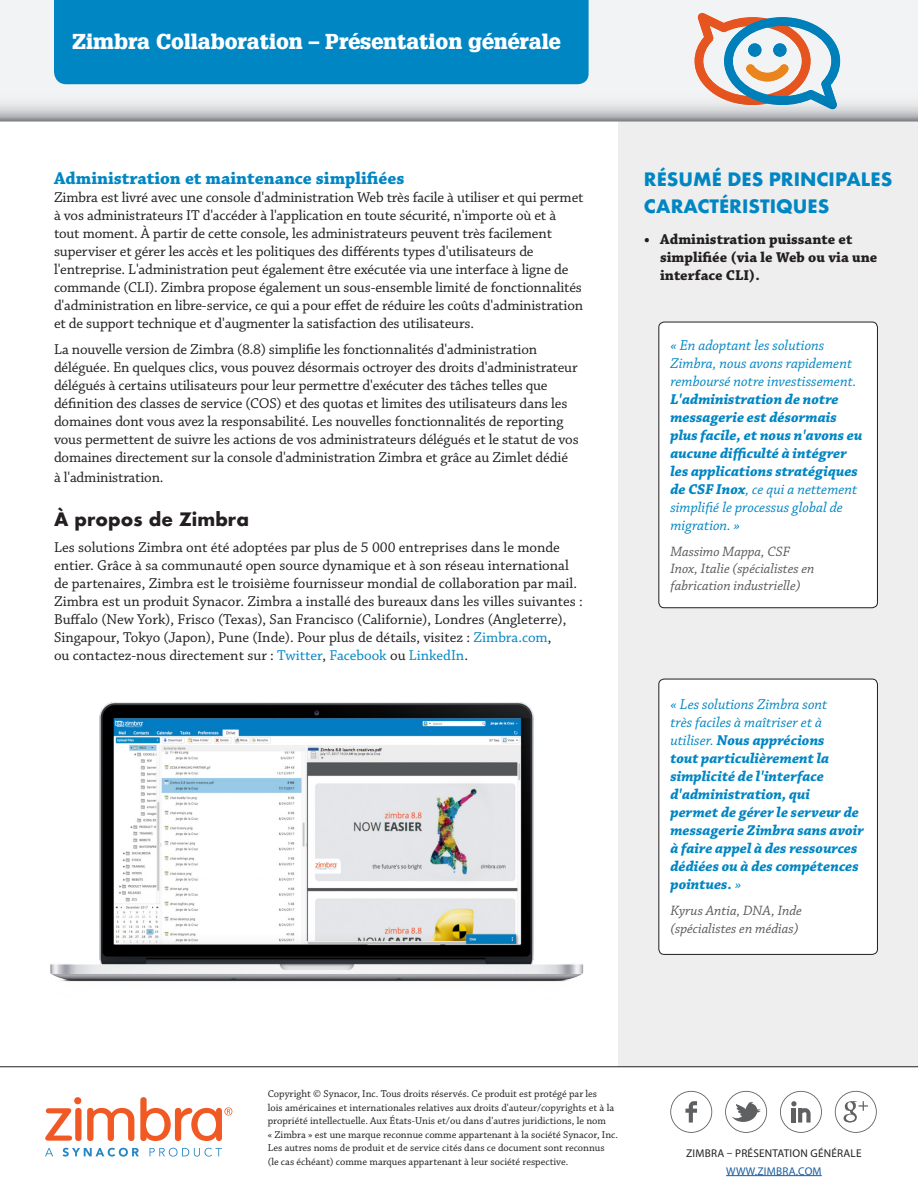
<style>
.page{position:relative;width:918px;height:1188px;background:#fff}
.page>*{position:absolute;margin:0;border:0;box-sizing:border-box;transform-origin:0 0}
.Subpage_Title{font:900 21px "Glypha 75";color:#fff}
.Subheading{font:700 18px "Chaparral Pro";color:#0086c3}
.Bulleted_Description{font:700 18px/27px "Futura";color:#0086c3}
.Heading{font:700 18px "Futura";color:#231f20}
.Body_Copy{font:15px/18px "Chaparral Pro";letter-spacing:-.01em;color:#231f20}
.Sidebar_Quote{font:italic 15px/18px "Chaparral Pro";color:#0086c3}
.Sidebar_Quote-2{font:italic 700 15px/18px "Chaparral Pro";color:#0086c3}
.Bulleted_Description-2{font:700 15px/18px "Chaparral Pro";color:#231f20}
.Sidebar_Attribution{font:italic 14.25px/17.1px "Chaparral Pro";color:#57585a}
.Document_Name{font:11.25px "Myriad Pro";letter-spacing:.02em;color:#231f20}
.Document_Name-2{font:11.25px "Myriad Pro";letter-spacing:.02em;color:#175d9e}
.Copyright{font:10.5px/13.5px "Chaparral Pro";color:#231f20}
.s1{color:#0086c3}
.s2{font-weight:700}
.s3{font-weight:400}
</style>
<div class="page">
<div style="left:618px;top:91px;width:300px;height:976px;background:#eeeeef"></div>
<svg style="left:0;top:0;width:918px;height:122px"></svg>
<svg style="left:695px;top:13px;width:145px;height:96px"></svg>
<div style="left:54px;top:0;width:535px;height:84px;background:#0086c3"></div>
<hr style="left:0;top:1067px;width:918px;height:1px;background:#231f20">
<div style="left:659px;top:679px;width:218px;height:275px;background:#fff;border-radius:5px"></div>
<div style="left:659px;top:679px;width:219px;height:276px;border:1px solid #231f20;border-radius:5px"></div>
<div style="left:659px;top:322px;width:218px;height:286px;background:#fff;border-radius:5px"></div>
<div style="left:659px;top:322px;width:219px;height:286px;border:1px solid #231f20;border-radius:5px"></div>
<img style="left:50px;top:703px;width:534px;height:279px">
<hr style="left:726px;top:1175px;width:96px;height:1px;background:#175d9e">
<svg style="left:670px;top:1091px;width:42px;height:42px"></svg>
<svg style="left:725px;top:1091px;width:42px;height:42px"></svg>
<svg style="left:780px;top:1091px;width:42px;height:42px"></svg>
<svg style="left:835px;top:1091px;width:42px;height:42px"></svg>
<svg style="left:45px;top:1108px;width:27px;height:33px"></svg>
<div style="left:75px;top:1108px;width:7px;height:33px;background:#f15924;border-radius:3px"></div>
<svg style="left:87px;top:1108px;width:47px;height:33px"></svg>
<svg style="left:140px;top:1097px;width:92px;height:44px"></svg>
<div style="left:74px;top:1097px;width:7px;height:7px;background:#f15924;border-radius:50%"></div>
<svg style="left:45px;top:1148px;width:8px;height:8px"></svg>
<svg style="left:63px;top:1148px;width:76px;height:9px"></svg>
<svg style="left:150px;top:1148px;width:72px;height:9px"></svg>
<p class="Subpage_Title" style="left:72px;top:29px;width:490px">Zimbra Collaboration – Présentation générale</p>
<p class="Subheading" style="left:54px;top:168px;width:352px">Administration et maintenance simplifiées</p>
<p class="Body_Copy" style="left:54px;top:189px;width:531px">Zimbra est livré avec une console d'administration Web très facile à utiliser et qui permet à vos administrateurs IT d'accéder à l'application en toute sécurité, n'importe où et à tout moment. À partir de cette console, les administrateurs peuvent très facilement superviser et gérer les accès et les politiques des différents types d'utilisateurs de l'entreprise. L'administration peut également être exécutée via une interface à ligne de commande (CLI). Zimbra propose également un sous-ensemble limité de fonctionnalités d'administration en libre-service, ce qui a pour effet de réduire les coûts d'administration et de support technique et d'augmenter la satisfaction des utilisateurs.</p>
<p class="Body_Copy" style="left:54px;top:341px;width:526px">La nouvelle version de Zimbra (8.8) simplifie les fonctionnalités d'administration déléguée. En quelques clics, vous pouvez désormais octroyer des droits d'administrateur délégués à certains utilisateurs pour leur permettre d'exécuter des tâches telles que définition des classes de service (COS) et des quotas et limites des utilisateurs dans les domaines dont vous avez la responsabilité. Les nouvelles fonctionnalités de reporting vous permettent de suivre les actions de vos administrateurs délégués et le statut de vos domaines directement sur la console d'administration Zimbra et grâce au Zimlet dédié</p>
<p class="Body_Copy" style="left:54px;top:468px;width:111px">à l'administration.</p>
<p class="Heading" style="left:54px;top:506px;width:197px">À propos de Zimbra</p>
<p class="Body_Copy" style="left:54px;top:539px;width:530px">Les solutions Zimbra ont été adoptées par plus de 5 000 entreprises dans le monde entier. Grâce à sa communauté open source dynamique et à son réseau international de partenaires, Zimbra est le troisième fournisseur mondial de collaboration par mail.<br>Zimbra est un produit Synacor. Zimbra a installé des bureaux dans les villes suivantes :<br>Buffalo (New York), Frisco (Texas), San Francisco (Californie), Londres (Angleterre), Singapour, Tokyo (Japon), Pune (Inde). Pour plus de détails, visitez : <span class="s1">Zimbra.com</span>,<br>ou contactez-nous directement sur : <span class="s1">Twitter</span>, <span class="s1">Facebook</span> ou <span class="s1">LinkedIn</span>.</p>
<p class="Bulleted_Description" style="left:644px;top:165px;width:250px">RÉSUMÉ DES PRINCIPALES<br>CARACTÉRISTIQUES</p>
<p class="Bulleted_Description-2" style="left:660px;top:231px;width:219px;text-indent:-16px">• Administration puissante et simplifiée (via le Web ou via une interface CLI).</p>
<p class="Sidebar_Quote" style="left:670px;top:337px;width:194px">« En adoptant les solutions<br>Zimbra, nous avons rapidement remboursé notre investissement.<br><span class="s2">L'administration de notre messagerie est désormais plus facile, et nous n'avons eu aucune difficulté à intégrer les applications stratégiques de CSF Inox</span>, ce qui a nettement simplifié le processus global de migration. »</p>
<p class="Sidebar_Attribution" style="left:670px;top:543px;width:146px">Massimo Mappa, CSF<br>Inox, Italie (spécialistes en fabrication industrielle)</p>
<p class="Sidebar_Quote-2" style="left:670px;top:696px;width:195px"><span class="s3">« Les solutions Zimbra sont<br>très faciles à maîtriser et à utiliser.</span> Nous apprécions<br>tout particulièrement la simplicité de l'interface d'administration, qui<br>permet de gérer le serveur de messagerie Zimbra sans avoir à faire appel à des ressources dédiées ou à des compétences pointues. <span class="s3">»</span></p>
<p class="Sidebar_Attribution" style="left:670px;top:902px;width:133px;line-height:18px">Kyrus Antia, DNA, Inde (spécialistes en médias)</p>
<p class="Copyright" style="left:268px;top:1088px;width:352px">Copyright © Synacor, Inc. Tous droits réservés. Ce produit est protégé par les<br>lois américaines et internationales relatives aux droits d'auteur/copyrights et à la propriété intellectuelle. Aux États-Unis et/ou dans d'autres juridictions, le nom<br>« Zimbra » est une marque reconnue comme appartenant à la société Synacor, Inc.<br>Les autres noms de produit et de service cités dans ce document sont reconnus (le cas échéant) comme marques appartenant à leur société respective.</p>
<p class="Document_Name" style="left:686px;top:1146px;width:177px">ZIMBRA – PRÉSENTATION GÉNÉRALE</p>
<p class="Document_Name-2" style="left:726px;top:1164px;width:97px">WWW.ZIMBRA.COM</p>
</div>
